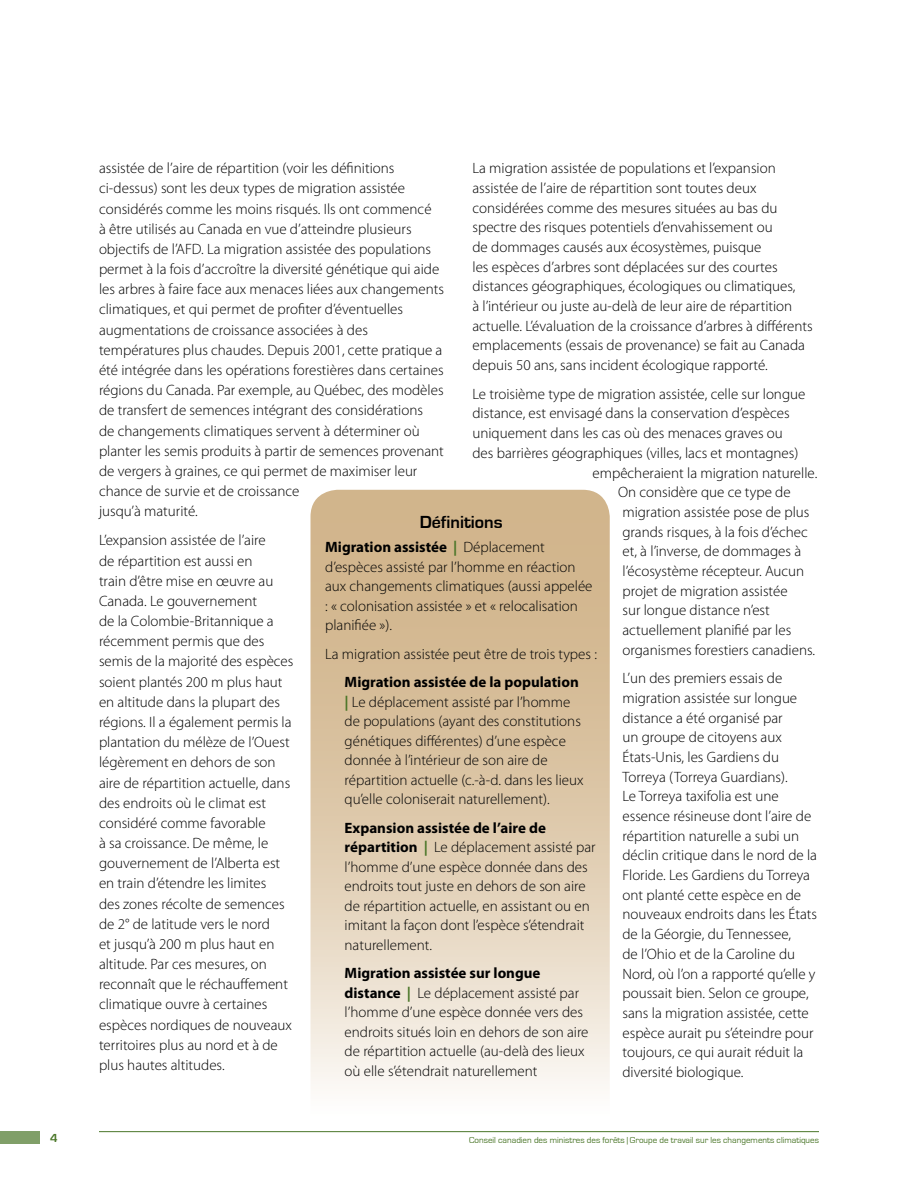
<style>
.page{position:relative;width:918px;height:1188px;background:#fff}
.page>*{position:absolute;margin:0;border:0;box-sizing:border-box;transform-origin:0 0}
.t1{font:700 18px "Eurostile";color:#000}
.t2{font:300 15px/19.6px "Myriad Pro";color:#000}
.t3{font:700 12px "Eurostile";color:#4a7628}
.t4{font:9px "Eurostile";color:#4a7628}
.s1{font-weight:700}
.s2{font-weight:700;color:#4a7628}
</style>
<div class="page">
<hr style="left:99px;top:1131px;width:720px;height:1px;background:#4a7628">
<div style="left:0;top:1132px;width:40px;height:12px;background:#809f68"></div>
<svg style="left:310px;top:490px;width:300px;height:599px;background:#dfcbaf"></svg>
<p class="t2" style="left:99px;top:158px;width:346px;line-height:20.1px">assistée de l’aire de répartition (voir les définitions ci-dessus) sont les deux types de migration assistée considérés comme les moins risqués. Ils ont commencé<br>à être utilisés au Canada en vue d’atteindre plusieurs objectifs de l’AFD. La migration assistée des populations permet à la fois d’accroître la diversité génétique qui aide les arbres à faire face aux menaces liées aux changements climatiques, et qui permet de profiter d’éventuelles augmentations de croissance associées à des températures plus chaudes. Depuis 2001, cette pratique a été intégrée dans les opérations forestières dans certaines régions du Canada. Par exemple, au Québec, des modèles de transfert de semences intégrant des considérations<br>de changements climatiques servent à déterminer où planter les semis produits à partir de semences provenant de vergers à graines, ce qui permet de maximiser leur chance de survie et de croissance<br>jusqu’à maturité.</p>
<p class="t2" style="left:99px;top:531px;width:196px;line-height:20.2px">L’expansion assistée de l’aire<br>de répartition est aussi en<br>train d’être mise en œuvre au<br>Canada. Le gouvernement<br>de la Colombie-Britannique a récemment permis que des semis de la majorité des espèces soient plantés 200 m plus haut en altitude dans la plupart des régions. Il a également permis la plantation du mélèze de l’Ouest légèrement en dehors de son aire de répartition actuelle, dans des endroits où le climat est considéré comme favorable<br>à sa croissance. De même, le gouvernement de l’Alberta est en train d’étendre les limites<br>des zones récolte de semences de 2° de latitude vers le nord<br>et jusqu’à 200 m plus haut en altitude. Par ces mesures, on reconnaît que le réchauffement climatique ouvre à certaines espèces nordiques de nouveaux territoires plus au nord et à de plus hautes altitudes.</p>
<p class="t2" style="left:473px;top:159px;width:342px">La migration assistée de populations et l’expansion assistée de l’aire de répartition sont toutes deux considérées comme des mesures situées au bas du spectre des risques potentiels d’envahissement ou<br>de dommages causés aux écosystèmes, puisque<br>les espèces d’arbres sont déplacées sur des courtes distances géographiques, écologiques ou climatiques,<br>à l’intérieur ou juste au-delà de leur aire de répartition actuelle. L’évaluation de la croissance d’arbres à différents emplacements (essais de provenance) se fait au Canada depuis 50 ans, sans incident écologique rapporté.</p>
<p class="t2" style="left:473px;top:384px;width:334px">Le troisième type de migration assistée, celle sur longue</p>
<p class="t2" style="left:473px;top:404px;width:319px">distance, est envisagé dans la conservation d’espèces</p>
<p class="t2" style="left:473px;top:424px;width:312px">uniquement dans les cas où des menaces graves ou</p>
<p class="t2" style="left:473px;top:443px;width:327px">des barrières géographiques (villes, lacs et montagnes)</p>
<p class="t2" style="left:593px;top:463px;width:226px">empêcheraient la migration naturelle.</p>
<p class="t2" style="left:618px;top:483px;width:174px">On considère que ce type de</p>
<p class="t2" style="left:623px;top:502px;width:189px">migration assistée pose de plus</p>
<p class="t2" style="left:623px;top:522px;width:187px">grands risques, à la fois d’échec</p>
<p class="t2" style="left:623px;top:542px;width:180px">et, à l’inverse, de dommages à</p>
<p class="t2" style="left:623px;top:561px;width:183px">l’écosystème récepteur. Aucun</p>
<p class="t2" style="left:623px;top:581px;width:167px">projet de migration assistée</p>
<p class="t2" style="left:623px;top:601px;width:149px">sur longue distance n’est</p>
<p class="t2" style="left:623px;top:620px;width:170px">actuellement planifié par les</p>
<p class="t2" style="left:623px;top:640px;width:194px">organismes forestiers canadiens.</p>
<p class="t2" style="left:623px;top:669px;width:196px">L’un des premiers essais de migration assistée sur longue distance a été organisé par<br>un groupe de citoyens aux<br>États-Unis, les Gardiens du<br>Torreya (Torreya Guardians).<br>Le Torreya taxifolia est une essence résineuse dont l’aire de répartition naturelle a subi un déclin critique dans le nord de la<br>Floride. Les Gardiens du Torreya ont planté cette espèce en de nouveaux endroits dans les États de la Géorgie, du Tennessee,<br>de l’Ohio et de la Caroline du<br>Nord, où l’on a rapporté qu’elle y poussait bien. Selon ce groupe, sans la migration assistée, cette espèce aurait pu s’éteindre pour toujours, ce qui aurait réduit la diversité biologique.</p>
<p class="t1" style="left:420px;top:513px;width:84px">Définitions</p>
<p class="t2" style="left:325px;top:538px;width:269px"><span class="s1">Migration assistée</span> <span class="s2">|</span> Déplacement d’espèces assisté par l’homme en réaction aux changements climatiques (aussi appelée : « colonisation assistée » et « relocalisation planifiée »).</p>
<p class="t2" style="left:325px;top:644px;width:273px">La migration assistée peut être de trois types :</p>
<p class="t2" style="left:345px;top:673px;width:240px"><span class="s1">Migration assistée de la population </span><span class="s2">|</span> Le déplacement assisté par l’homme de populations (ayant des constitutions génétiques différentes) d’une espèce donnée à l’intérieur de son aire de répartition actuelle (c.-à-d. dans les lieux qu’elle coloniserait naturellement).</p>
<p class="t2" style="left:345px;top:818px;width:253px"><span class="s1">Expansion assistée de l’aire de répartition</span> <span class="s2">|</span> Le déplacement assisté par l’homme d’une espèce donnée dans des endroits tout juste en dehors de son aire de répartition actuelle, en assistant ou en imitant la façon dont l’espèce s’étendrait naturellement.</p>
<p class="t2" style="left:345px;top:964px;width:245px"><span class="s1">Migration assistée sur longue distance</span> <span class="s2">|</span> Le déplacement assisté par l’homme d’une espèce donnée vers des endroits situés loin en dehors de son aire de répartition actuelle (au-delà des lieux où elle s’étendrait naturellement</p>
<p class="t3" style="left:50px;top:1131px;width:9px">4</p>
<p class="t4" style="left:469px;top:1135px;width:351px">Conseil canadien des ministres des forêts | Groupe de travail sur les changements climatiques</p>
</div>
